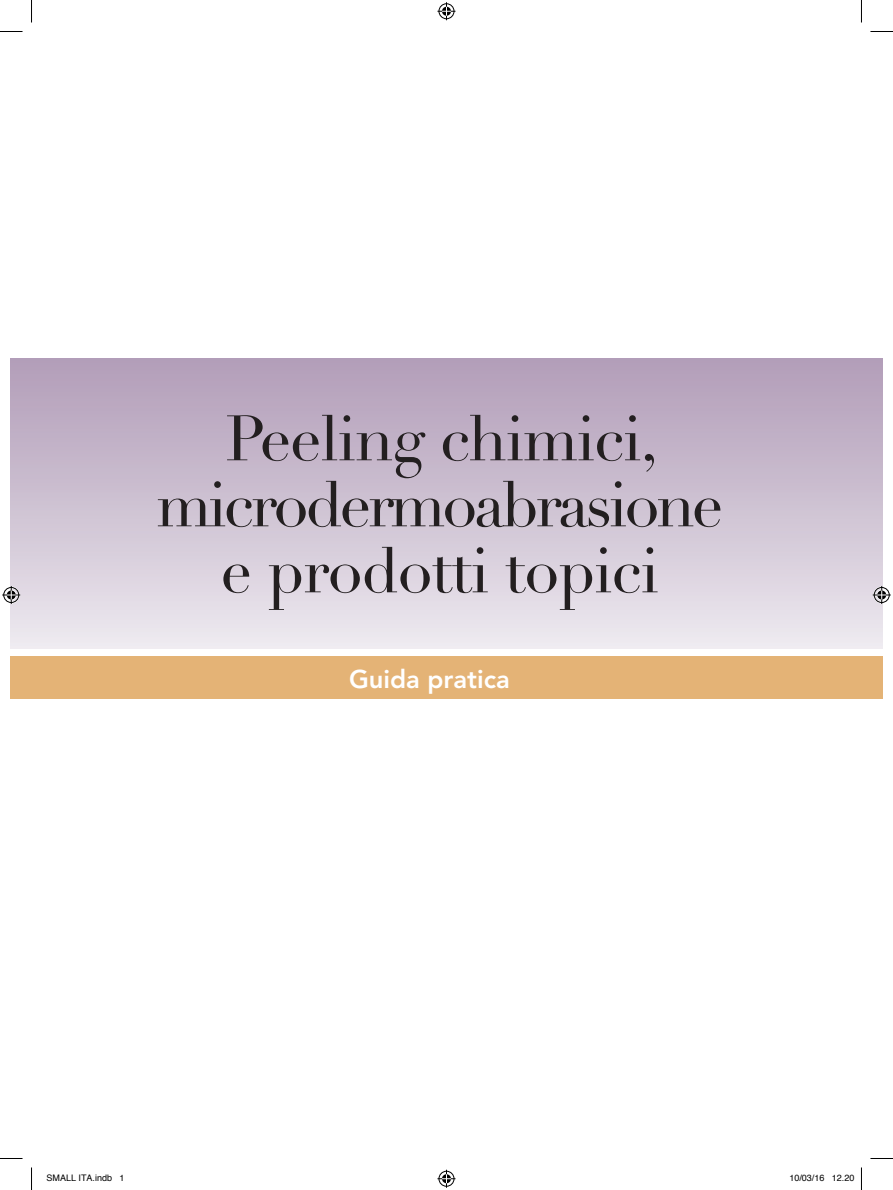
<style>
.page{position:relative;width:893px;height:1190px;background:#fff}
.page>*{position:absolute;margin:0;border:0;box-sizing:border-box;transform-origin:0 0}
.FMTTL{font:63px/66px "Didot LT Std";letter-spacing:-.02em;color:#231f20;text-align:center}
.t1{font:800 25.5px "Avenir LT Std";color:#fff}
.t2{font:9px "Helvetica";color:#000}
</style>
<div class="page">
<div style="left:10px;top:359px;width:872px;height:289px;background:linear-gradient(to bottom,#b19cb7,#ede9ef)"></div>
<div style="left:10px;top:657px;width:872px;height:42px;background:#e4b376"></div>
<svg style="left:0;top:31px;width:22px;height:1px"></svg>
<svg style="left:870px;top:31px;width:22px;height:1px"></svg>
<svg style="left:0;top:1158px;width:22px;height:1px"></svg>
<svg style="left:870px;top:1158px;width:22px;height:1px"></svg>
<svg style="left:31px;top:0;width:1px;height:22px"></svg>
<svg style="left:31px;top:1167px;width:1px;height:23px"></svg>
<svg style="left:437px;top:2px;width:18px;height:18px"></svg>
<svg style="left:437px;top:1170px;width:18px;height:18px"></svg>
<svg style="left:2px;top:586px;width:18px;height:18px"></svg>
<svg style="left:872px;top:586px;width:18px;height:18px"></svg>
<p class="FMTTL" style="left:156px;top:407px;width:568px">Peeling chimici, microdermoabrasione e prodotti topici</p>
<p class="t1" style="left:349px;top:663px;width:162px">Guida pratica</p>
<p class="t2" style="left:46px;top:1171px;width:80px">SMALL ITA.indb 1</p>
<p class="t2" style="left:789px;top:1171px;width:67px">10/03/16 12.20</p>
</div>
